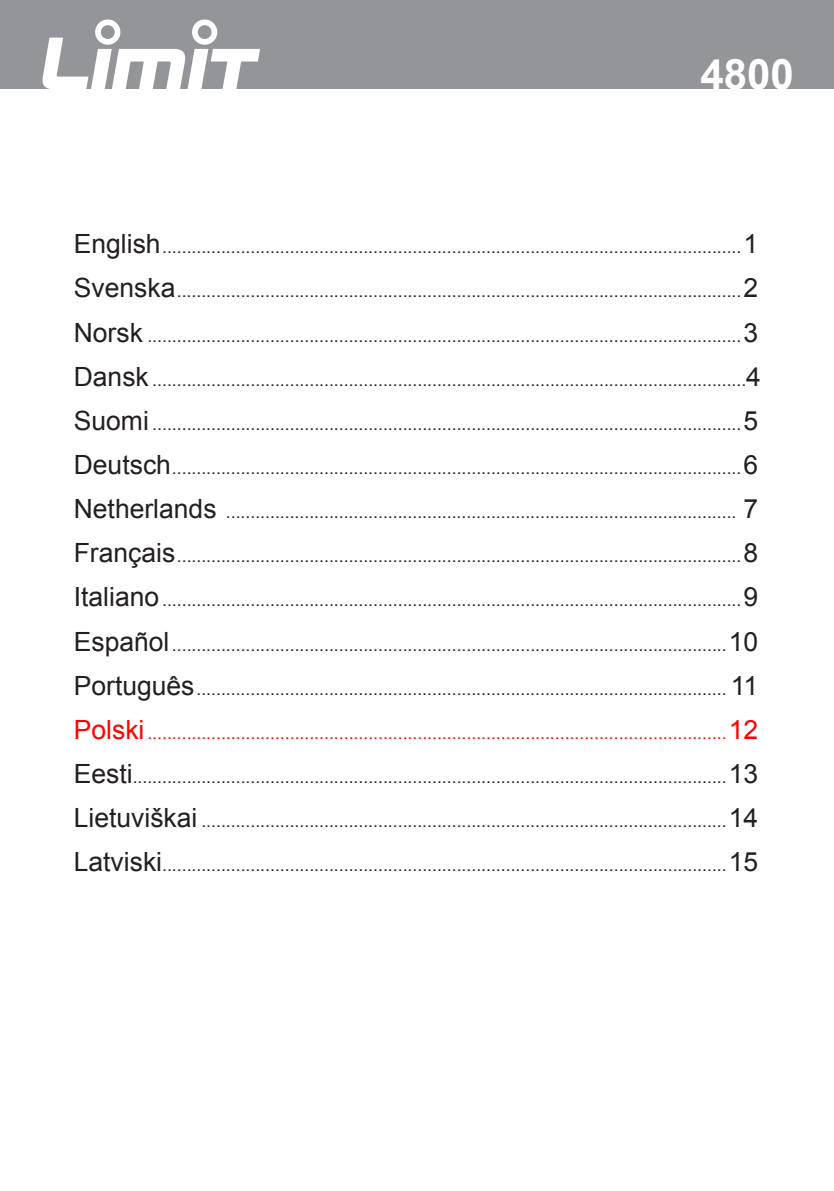
<style>
.page{position:relative;width:834px;height:1191px;background:#fff}
.page>*{position:absolute;margin:0;border:0;box-sizing:border-box;transform-origin:0 0}
.Rubrik{font:700 42px "Arial";color:#fff}
.Underrub{font:17.7px "Arial";color:#231f20}
._0Brödtext{font:17.7px "Arial";color:#231f20}
.Rubrik-2{font:17.7px "Arial";color:#231f20}
.Underrub-2{font:17.7px "Arial";color:#f00}
.s1{font-size:26.4px}
</style>
<div class="page">
<div style="left:0;top:0;width:833px;height:89px;background:#939598"></div>
<svg style="left:43px;top:19px;width:217px;height:70px"></svg>
<p class="Rubrik" style="left:700px;top:46px;width:95px">4800</p>
<p class="Rubrik-2" style="left:74px;top:235px;width:685px"><span class="s1">English</span>......................................................................................................................<span class="s1">1</span></p>
<p class="Rubrik-2" style="left:74px;top:280px;width:685px"><span class="s1">Svenska</span>...................................................................................................................<span class="s1">2</span></p>
<p class="Underrub" style="left:74px;top:324px;width:685px"><span class="s1">Norsk</span> .........................................................................................................................<span class="s1">3</span></p>
<p class="Underrub" style="left:74px;top:368px;width:688px"><span class="s1">Dansk</span> .........................................................................................................................<span class="s1">4</span></p>
<p class="_0Brödtext" style="left:74px;top:412px;width:685px"><span class="s1">Suomi</span> ........................................................................................................................<span class="s1">5</span></p>
<p class="_0Brödtext" style="left:74px;top:456px;width:685px"><span class="s1">Deutsch</span>....................................................................................................................<span class="s1">6</span></p>
<p class="Underrub" style="left:74px;top:500px;width:685px"><span class="s1">Netherlands</span> ........................................................................................................ <span class="s1">7</span></p>
<p class="Underrub" style="left:74px;top:544px;width:685px"><span class="s1">Français</span>...................................................................................................................<span class="s1">8</span></p>
<p class="Underrub" style="left:74px;top:588px;width:685px"><span class="s1">Italiano</span> ......................................................................................................................<span class="s1">9</span></p>
<p class="Underrub" style="left:74px;top:632px;width:685px"><span class="s1">Español</span>.................................................................................................................<span class="s1">10</span></p>
<p class="Underrub" style="left:74px;top:677px;width:686px"><span class="s1">Português</span>............................................................................................................ <span class="s1">11</span></p>
<p class="Underrub-2" style="left:74px;top:721px;width:685px"><span class="s1">Polski</span> ......................................................................................................................<span class="s1">12</span></p>
<p class="Underrub" style="left:74px;top:765px;width:685px"><span class="s1">Eesti</span>.........................................................................................................................<span class="s1">13</span></p>
<p class="Underrub" style="left:74px;top:809px;width:685px"><span class="s1">Lietuviškai</span> ...........................................................................................................<span class="s1">14</span></p>
<p class="Underrub" style="left:74px;top:853px;width:685px"><span class="s1">Latviski</span>...................................................................................................................<span class="s1">15</span></p>
</div>
